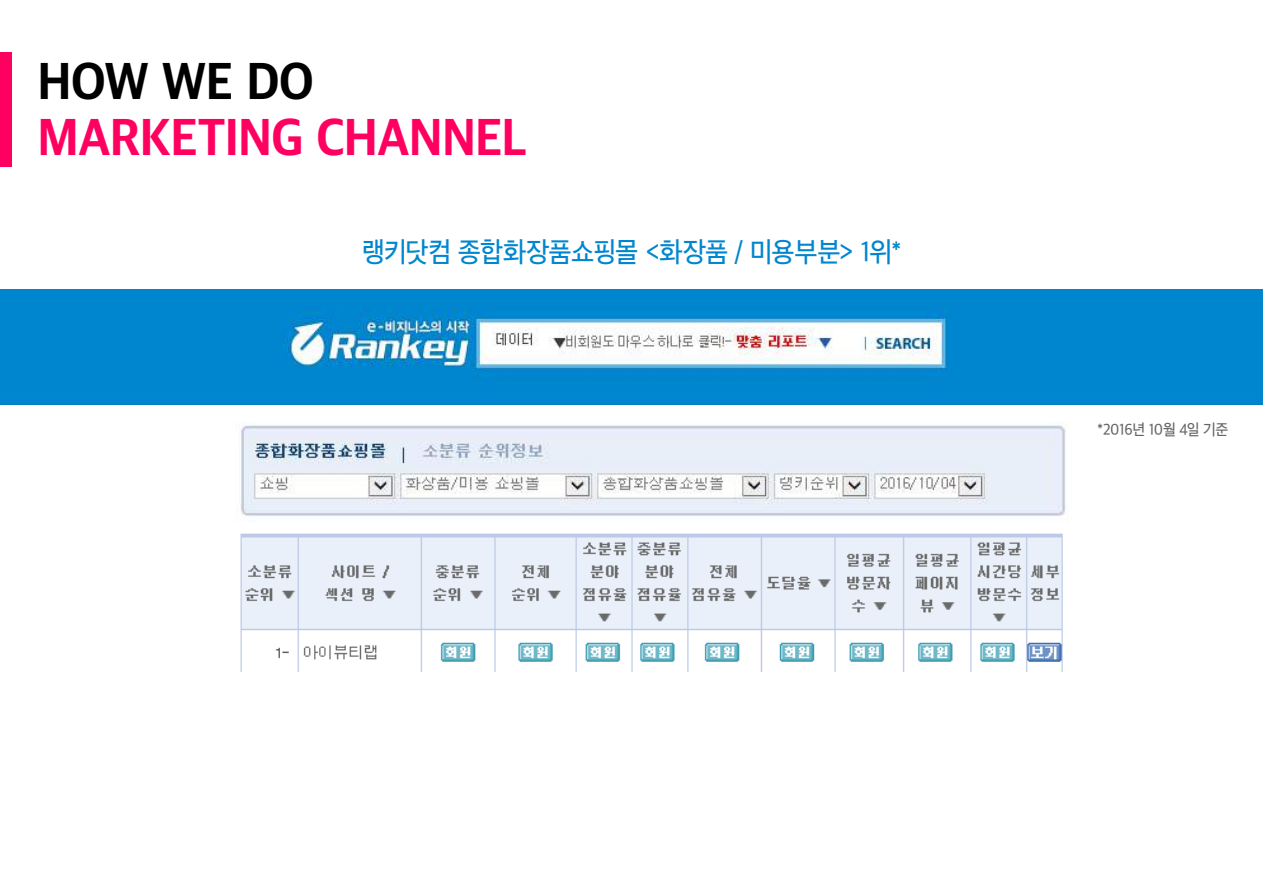
<style>
.page{position:relative;width:1263px;height:893px;background:#fff}
.page>*{position:absolute;margin:0;border:0;box-sizing:border-box;transform-origin:0 0}
.t1{font:49.5px "SD Gothic Neoa h Ex Bd";letter-spacing:-.01em;color:#ff0060;scale:.93 1}
.t2{font:49.5px "SD Gothic Neoa h Ex Bd";letter-spacing:-.01em;color:#000;scale:.93 1}
.t3{font:27px "SD Gothic Neoa e Md";letter-spacing:-.035em;color:#0086cf;scale:.93 1}
.t4{font:15px "SD Gothic Neoa e Md";letter-spacing:-.035em;color:#646464;scale:.93 1}
</style>
<div class="page">
<img style="left:240px;top:533px;width:823px;height:139px">
<img style="left:235px;top:424px;width:832px;height:92px">
<img style="left:0;top:290px;width:1263px;height:114px">
<div style="left:0;top:52px;width:11px;height:114px;background:#ff0060"></div>
<h1 class="t2" style="left:38px;top:57px;width:298px">HOW WE DO</h1>
<h1 class="t1" style="left:38px;top:113px;width:528px">MARKETING CHANNEL</h1>
<p class="t3" style="left:362px;top:239px;width:581px">랭키닷컴 종합화장품쇼핑몰 &lt;화장품 / 미용부분&gt; 1위*</p>
<p class="t4" style="left:1097px;top:422px;width:142px">*2016년 10월 4일 기준</p>
</div>
